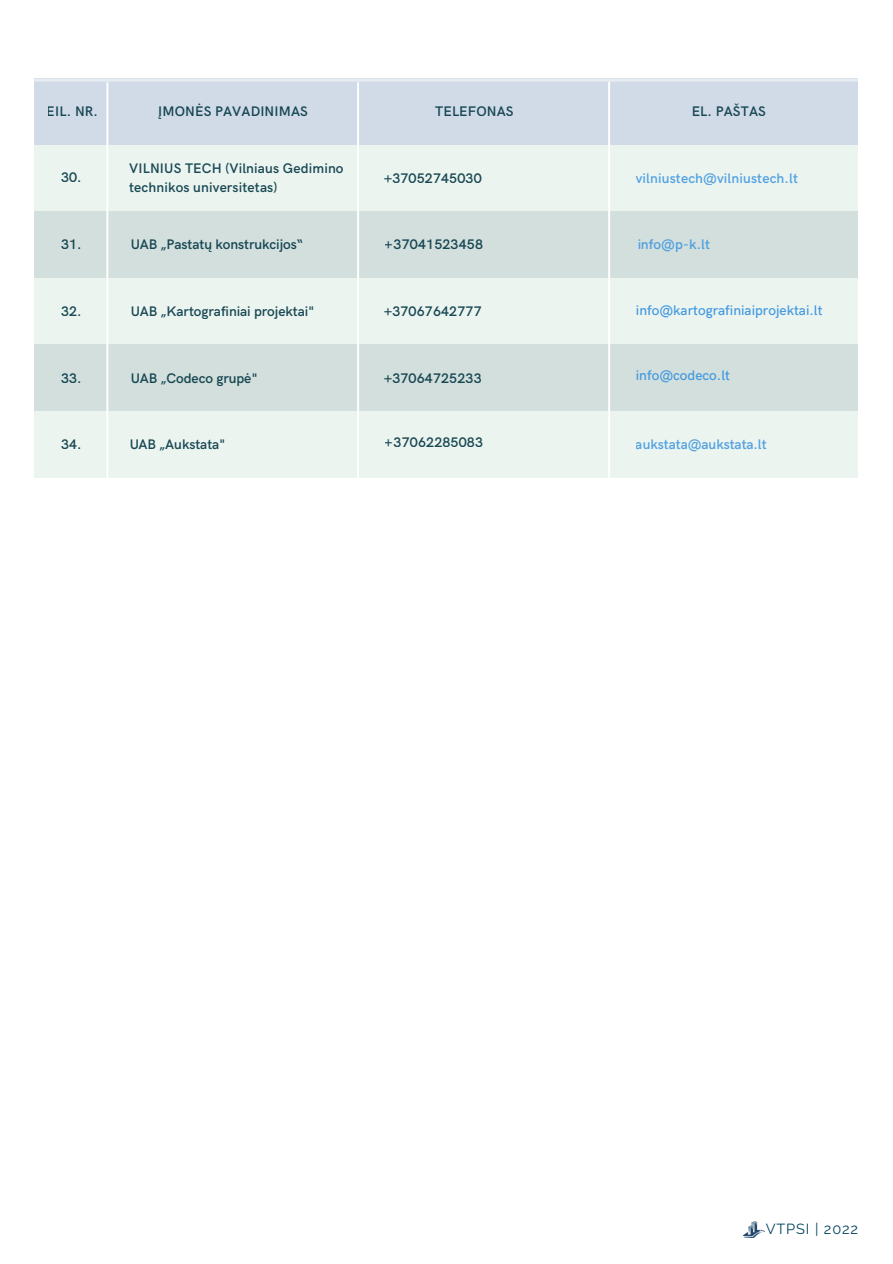
<style>
.page{position:relative;width:893px;height:1264px;background:#fff}
.page>*{position:absolute;margin:0;border:0;box-sizing:border-box;transform-origin:0 0}
.t1{font:14.55px "Raleway";letter-spacing:.06em;color:#05445e}
.t2{font:600 13.95px/19.4px "HK Grotesk";letter-spacing:.01em;color:#003442}
.t3{font:600 13.95px "HK Grotesk";letter-spacing:.01em;color:#4198e0}
.t4{font:500 13.95px "HK Grotesk";color:#4198e0}
</style>
<div class="page">
<img style="left:743px;top:1221px;width:22px;height:16px">
<svg style="left:34px;top:79px;width:824px;height:399px;background:#dee9e7"></svg>
<p class="t2" style="left:47px;top:102px;width:53px">EIL. NR.</p>
<p class="t2" style="left:158px;top:102px;width:151px">ĮMONĖS PAVADINIMAS</p>
<p class="t2" style="left:435px;top:102px;width:80px">TELEFONAS</p>
<p class="t2" style="left:691px;top:102px;width:76px">EL. PAŠTAS</p>
<p class="t2" style="left:61px;top:168px;width:22px">30.</p>
<p class="t2" style="left:61px;top:235px;width:22px">31.</p>
<p class="t2" style="left:129px;top:159px;width:216px">VILNIUS TECH (Vilniaus Gedimino technikos universitetas)</p>
<p class="t2" style="left:383px;top:169px;width:100px">+37052745030</p>
<p class="t3" style="left:635px;top:170px;width:164px">vilniustech@vilniustech.lt</p>
<p class="t2" style="left:130px;top:235px;width:174px">UAB „Pastatų konstrukcijos“</p>
<p class="t2" style="left:385px;top:235px;width:100px">+37041523458</p>
<p class="t3" style="left:637px;top:236px;width:74px">info@p-k.lt</p>
<p class="t2" style="left:61px;top:302px;width:22px">32.</p>
<p class="t2" style="left:130px;top:302px;width:185px">UAB „Kartografiniai projektai"</p>
<p class="t2" style="left:383px;top:302px;width:100px">+37067642777</p>
<p class="t4" style="left:635px;top:302px;width:188px">info@kartografiniaiprojektai.lt</p>
<p class="t2" style="left:61px;top:369px;width:22px">33.</p>
<p class="t2" style="left:130px;top:369px;width:129px">UAB „Codeco grupė"</p>
<p class="t2" style="left:383px;top:369px;width:100px">+37064725233</p>
<p class="t4" style="left:635px;top:368px;width:96px">info@codeco.lt</p>
<p class="t2" style="left:61px;top:435px;width:22px">34.</p>
<p class="t2" style="left:129px;top:435px;width:98px">UAB „Aukstata"</p>
<p class="t2" style="left:385px;top:433px;width:100px">+37062285083</p>
<p class="t3" style="left:635px;top:436px;width:132px">aukstata@aukstata.lt</p>
<p class="t1" style="left:765px;top:1219px;width:94px">VTPSI | 2022</p>
</div>
